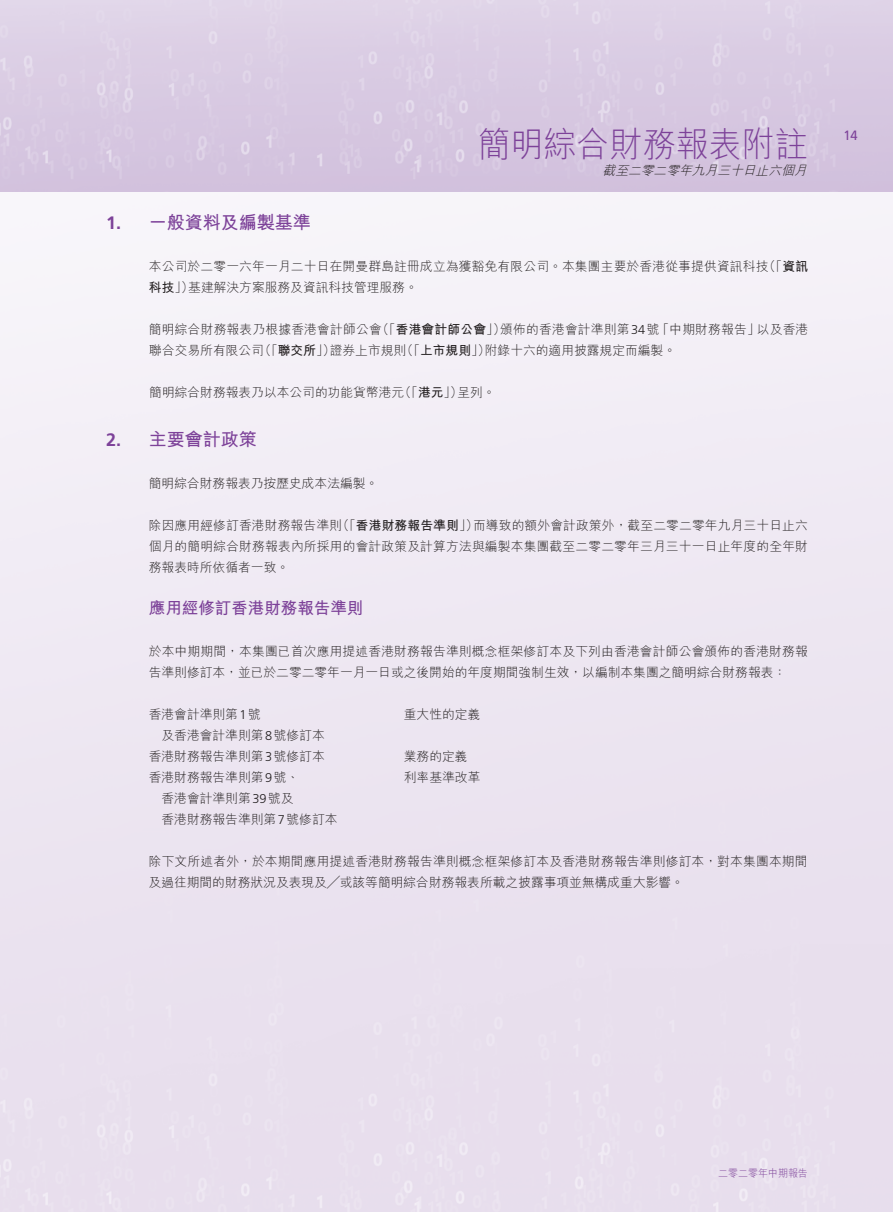
<style>
.page{position:relative;width:893px;height:1212px;background:#fff}
.page>*{position:absolute;margin:0;border:0;box-sizing:border-box;transform-origin:0 0}
.t1{font:300 34.65px "M Hei HK";color:#7d4299;scale:.95 1}
.t2{font:700 18px "M Hei HK";color:#7d4299}
.t3{font:700 18px "Frutiger LT Std";color:#7d4299}
.t4{font:700 16.5px "M Hei HK";color:#7d4299}
.t5{font:13.5px "Frutiger LT Std";color:#7d4299;scale:.95 1}
.t6{font:300 12.75px/21px "M Hei HK";letter-spacing:.01em;color:#231f20}
.t7{font:700 12.75px "M Hei HK";letter-spacing:.01em;color:#231f20}
.t8{font:italic 300 12.75px "M Hei HK";color:#231f20}
.t9{font:300 10.5px "M Hei HK";color:#7d4299;scale:.95 1}
.s1{font-weight:700}
.s2{font-weight:300}
.s3{font-family:"Frutiger LT Std"}
</style>
<div class="page">
<img style="left:0;top:0;width:893px;height:191px">
<h2 class="t3" style="left:106px;top:212px;width:17px">1.</h2>
<h2 class="t3" style="left:106px;top:429px;width:17px">2.</h2>
<h2 class="t2" style="left:149px;top:209px;width:163px">一般資料及編製基準</h2>
<h1 class="t1" style="left:478px;top:127px;width:349px">簡明綜合財務報表附註</h1>
<p class="t8" style="left:603px;top:164px;width:209px">截至二零二零年九月三十日止六個月</p>
<p class="t6" style="left:763px;top:255px;width:46px">（「<span class="s1">資訊</span></p>
<p class="t6" style="left:188px;top:255px;width:582px;text-indent:-39px">本公司於二零一六年一月二十日在開曼群島註冊成立為獲豁免有限公司。本集團主要於香港從事提供資訊科技基建解決方案服務及資訊科技管理服務。</p>
<p class="t7" style="left:149px;top:278px;width:46px">科技<span class="s2">」）</span></p>
<p class="t7" style="left:376px;top:320px;width:131px"><span class="s2">（「</span>香港會計師公會<span class="s2">」）</span></p>
<p class="t6" style="left:149px;top:318px;width:234px">簡明綜合財務報表乃根據香港會計師公會</p>
<p class="t6" style="left:500px;top:318px;width:161px">頒佈的香港會計準則第<span class="s3">34</span>號</p>
<p class="t6" style="left:656px;top:318px;width:105px">「中期財務報告」</p>
<p class="t6" style="left:757px;top:318px;width:53px">以及香港</p>
<p class="t6" style="left:259px;top:339px;width:78px">（「<span class="s1">聯交所</span>」）</p>
<p class="t6" style="left:401px;top:339px;width:91px">（「<span class="s1">上市規則</span>」）</p>
<p class="t6" style="left:485px;top:339px;width:193px">附錄十六的適用披露規定而編製。</p>
<p class="t6" style="left:149px;top:339px;width:116px">聯合交易所有限公司</p>
<p class="t6" style="left:330px;top:339px;width:78px">證券上市規則</p>
<p class="t6" style="left:399px;top:381px;width:65px">（「<span class="s1">港元</span>」）</p>
<p class="t6" style="left:149px;top:381px;width:257px">簡明綜合財務報表乃以本公司的功能貨幣港元</p>
<h2 class="t2" style="left:149px;top:426px;width:109px">主要會計政策</h2>
<p class="t6" style="left:457px;top:381px;width:40px">呈列。</p>
<p class="t6" style="left:149px;top:473px;width:231px">簡明綜合財務報表乃按歷史成本法編製。</p>
<p class="t7" style="left:337px;top:516px;width:143px"><span class="s2">（「</span>香港財務報告準則<span class="s2">」）</span></p>
<p class="t6" style="left:473px;top:515px;width:336px">而導致的額外會計政策外，截至二零二零年九月三十日止六</p>
<p class="t6" style="left:149px;top:515px;width:661px">除因應用經修訂香港財務報告準則<br>個月的簡明綜合財務報表內所採用的會計政策及計算方法與編製本集團截至二零二零年三月三十一日止年度的全年財務報表時所依循者一致。</p>
<p class="t4" style="left:149px;top:596px;width:216px">應用經修訂香港財務報告準則</p>
<p class="t6" style="left:149px;top:641px;width:661px">於本中期期間，本集團已首次應用提述香港財務報告準則概念框架修訂本及下列由香港會計師公會頒佈的香港財務報告準則修訂本，並已於二零二零年一月一日或之後開始的年度期間強制生效，以編制本集團之簡明綜合財務報表：</p>
<p class="t6" style="left:404px;top:704px;width:78px">重大性的定義</p>
<p class="t6" style="left:162px;top:704px;width:165px;text-indent:-13px">香港會計準則第<span class="s3">1</span>號<br>及香港會計準則第<span class="s3">8</span>號修訂本</p>
<p class="t6" style="left:149px;top:746px;width:178px">香港財務報告準則第<span class="s3">3</span>號修訂本</p>
<p class="t6" style="left:404px;top:746px;width:65px">業務的定義</p>
<p class="t6" style="left:162px;top:767px;width:178px;text-indent:-13px">香港財務報告準則第<span class="s3">9</span>號、<br>香港會計準則第<span class="s3">39</span>號及<br>香港財務報告準則第<span class="s3">7</span>號修訂本</p>
<p class="t6" style="left:149px;top:851px;width:661px">除下文所述者外，於本期間應用提述香港財務報告準則概念框架修訂本及香港財務報告準則修訂本，對本集團本期間及過往期間的財務狀況及表現及╱或該等簡明綜合財務報表所載之披露事項並無構成重大影響。</p>
<p class="t6" style="left:404px;top:767px;width:78px">利率基準改革</p>
<p class="t5" style="left:843px;top:128px;width:17px">14</p>
<p class="t9" style="left:718px;top:1168px;width:96px">二零二零年中期報告</p>
</div>
